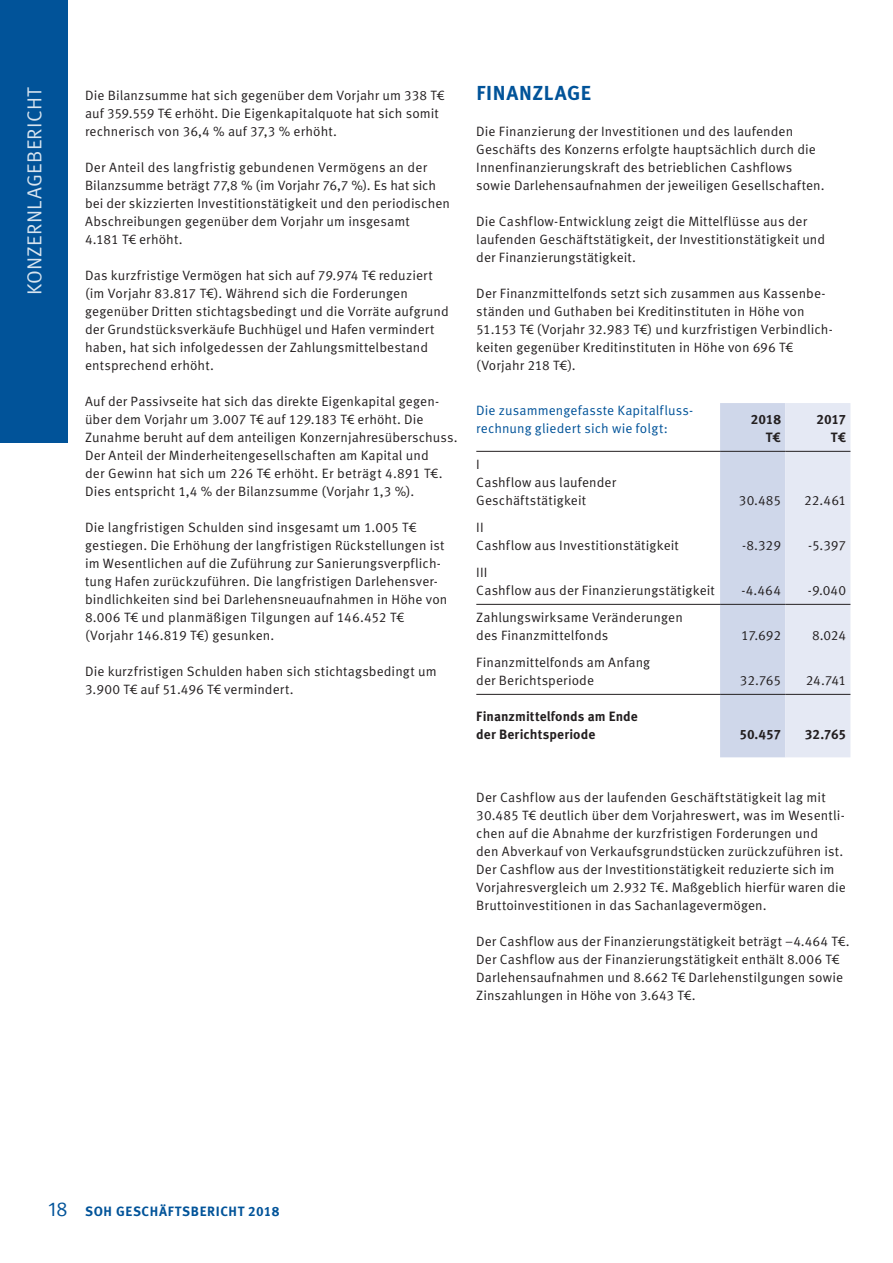
<style>
.page{position:relative;width:893px;height:1263px;background:#fff}
.page>*{position:absolute;margin:0;border:0;box-sizing:border-box;transform-origin:0 0}
.t1{font:20.25px "Meta Pro Norm";letter-spacing:.015em;color:#fff}
.t2{font:700 20.25px "Meta Pro";letter-spacing:.03em;color:#015399}
.t3{font:13.5px/18px "Meta Pro Norm";letter-spacing:.01em;color:#231f20}
.t4{font:700 13.5px/18px "Meta Pro";letter-spacing:.005em;color:#231f20;text-align:right}
.t5{font:13.5px/18px "Meta Pro Norm";letter-spacing:.005em;color:#015399}
.t6{font:700 13.5px "Meta Pro";letter-spacing:.045em;color:#015399}
.s1{font-family:"Meta Pro Norm";font-weight:400;font-size:20.25px}
</style>
<div class="page">
<div style="left:0;top:0;width:68px;height:442px;background:#015399"></div>
<svg style="left:720px;top:403px;width:130px;height:354px;background:#d9dfee"></svg>
<hr style="left:476px;top:694px;width:244px;height:1px;background:#231f20">
<hr style="left:720px;top:694px;width:65px;height:1px;background:#231f20">
<hr style="left:785px;top:694px;width:65px;height:1px;background:#231f20">
<hr style="left:476px;top:451px;width:244px;height:1px;background:#231f20">
<hr style="left:720px;top:451px;width:65px;height:1px;background:#231f20">
<hr style="left:785px;top:451px;width:65px;height:1px;background:#231f20">
<hr style="left:476px;top:604px;width:244px;height:1px;background:#231f20">
<hr style="left:720px;top:604px;width:65px;height:1px;background:#231f20">
<hr style="left:785px;top:604px;width:65px;height:1px;background:#231f20">
<h1 class="t1" style="left:19px;top:295px;width:210px;rotate:-90deg">KONZERNLAGEBERICHT</h1>
<p class="t3" style="left:85px;top:86px;width:361px">Die Bilanzsumme hat sich gegenüber dem Vorjahr um 338 T€ auf 359.559 T€ erhöht. Die Eigenkapitalquote hat sich somit rechnerisch von 36,4 % auf 37,3 % erhöht.</p>
<p class="t3" style="left:85px;top:158px;width:366px">Der Anteil des langfristig gebundenen Vermögens an der Bilanzsumme beträgt 77,8 % (im Vorjahr 76,7 %). Es hat sich bei der skizzierten Investitionstätigkeit und den periodischen Abschreibungen gegenüber dem Vorjahr um insgesamt<br>4.181 T€ erhöht.</p>
<p class="t3" style="left:85px;top:266px;width:365px">Das kurzfristige Vermögen hat sich auf 79.974 T€ reduziert (im Vorjahr 83.817 T€). Während sich die Forderungen gegenüber Dritten stichtagsbedingt und die Vorräte aufgrund der Grundstücksverkäufe Buchhügel und Hafen vermindert haben, hat sich infolgedessen der Zahlungsmittelbestand entsprechend erhöht.</p>
<p class="t3" style="left:85px;top:392px;width:374px">Auf der Passivseite hat sich das direkte Eigenkapital gegen&shy;über dem Vorjahr um 3.007 T€ auf 129.183 T€ erhöht. Die Zunahme beruht auf dem anteiligen Konzernjahresüberschuss.<br>Der Anteil der Minderheitengesellschaften am Kapital und<br>der Gewinn hat sich um 226 T€ erhöht. Er beträgt 4.891 T€.<br>Dies entspricht 1,4 % der Bilanzsumme (Vorjahr 1,3 %).</p>
<p class="t3" style="left:85px;top:518px;width:364px">Die langfristigen Schulden sind insgesamt um 1.005 T€ gestiegen. Die Erhöhung der langfristigen Rückstellungen ist im Wesentlichen auf die Zuführung zur Sanierungsverpflich&shy;tung Hafen zurückzuführen. Die langfristigen Darlehensver&shy;bindlichkeiten sind bei Darlehensneuaufnahmen in Höhe von 8.006 T€ und planmäßigen Tilgungen auf 146.452 T€ (Vorjahr 146.819 T€) gesunken.</p>
<p class="t3" style="left:85px;top:662px;width:353px">Die kurzfristigen Schulden haben sich stichtagsbedingt um<br>3.900 T€ auf 51.496 T€ vermindert.</p>
<h1 class="t2" style="left:476px;top:77px;width:116px">FINANZLAGE</h1>
<p class="t3" style="left:476px;top:122px;width:350px">Die Finanzierung der Investitionen und des laufenden Geschäfts des Konzerns erfolgte hauptsächlich durch die Innenfinanzierungskraft des betrieblichen Cashflows sowie Darlehensaufnahmen der jeweiligen Gesellschaften.</p>
<p class="t3" style="left:476px;top:212px;width:350px">Die Cashflow-Entwicklung zeigt die Mittelflüsse aus der laufenden Geschäftstätigkeit, der Investitionstätigkeit und der Finanzierungstätigkeit.</p>
<p class="t3" style="left:476px;top:284px;width:356px">Der Finanzmittelfonds setzt sich zusammen aus Kassenbe&shy;ständen und Guthaben bei Kreditinstituten in Höhe von 51.153 T€ (Vorjahr 32.983 T€) und kurzfristigen Verbindlich&shy;keiten gegenüber Kreditinstituten in Höhe von 696 T€ (Vorjahr 218 T€).</p>
<p class="t5" style="left:476px;top:401px;width:217px">Die zusammengefasste Kapitalfluss&shy;rechnung gliedert sich wie folgt:</p>
<p class="t3" style="left:476px;top:455px;width:141px">I<br>Cashflow aus laufender<br>Geschäftstätigkeit</p>
<p class="t3" style="left:476px;top:518px;width:204px">II<br>Cashflow aus Investitionstätigkeit</p>
<p class="t3" style="left:476px;top:563px;width:240px">III<br>Cashflow aus der Finanzierungstätigkeit</p>
<p class="t3" style="left:476px;top:608px;width:208px">Zahlungswirksame Veränderungen des Finanzmittelfonds</p>
<p class="t3" style="left:476px;top:653px;width:175px">Finanzmittelfonds am Anfang der Berichtsperiode</p>
<p class="t4" style="left:476px;top:707px;width:163px;text-align:left">Finanzmittelfonds am Ende der Berichtsperiode</p>
<p class="t4" style="left:751px;top:410px;width:32px">2018<br>T€</p>
<p class="t4" style="left:816px;top:410px;width:31px">2017<br>T€</p>
<p class="t3" style="left:739px;top:491px;width:44px">30.485</p>
<p class="t3" style="left:804px;top:491px;width:43px">22.461</p>
<p class="t3" style="left:742px;top:536px;width:40px">-8.329</p>
<p class="t3" style="left:808px;top:536px;width:40px">-5.397</p>
<p class="t3" style="left:742px;top:581px;width:41px">-4.464</p>
<p class="t3" style="left:808px;top:581px;width:40px">-9.040</p>
<p class="t3" style="left:741px;top:626px;width:41px">17.692</p>
<p class="t3" style="left:812px;top:626px;width:36px">8.024</p>
<p class="t3" style="left:740px;top:671px;width:43px">32.765</p>
<p class="t3" style="left:806px;top:671px;width:42px">24.741</p>
<p class="t4" style="left:739px;top:725px;width:43px">50.457</p>
<p class="t4" style="left:805px;top:725px;width:43px">32.765</p>
<p class="t3" style="left:476px;top:788px;width:371px">Der Cashflow aus der laufenden Geschäftstätigkeit lag mit 30.485 T€ deutlich über dem Vorjahreswert, was im Wesentli&shy;chen auf die Abnahme der kurzfristigen Forderungen und<br>den Abverkauf von Verkaufsgrundstücken zurückzuführen ist.<br>Der Cashflow aus der Investitionstätigkeit reduzierte sich im Vorjahresvergleich um 2.932 T€. Maßgeblich hierfür waren die Bruttoinvestitionen in das Sachanlagevermögen.</p>
<p class="t3" style="left:476px;top:932px;width:375px">Der Cashflow aus der Finanzierungstätigkeit beträgt –4.464 T€.<br>Der Cashflow aus der Finanzierungstätigkeit enthält 8.006 T€ Darlehensaufnahmen und 8.662 T€ Darlehenstilgungen sowie Zinszahlungen in Höhe von 3.643 T€.</p>
<p class="t6" style="left:48px;top:1201px;width:233px"><span class="s1">18</span> SOH GESCHÄFTSBERICHT 2018</p>
</div>
